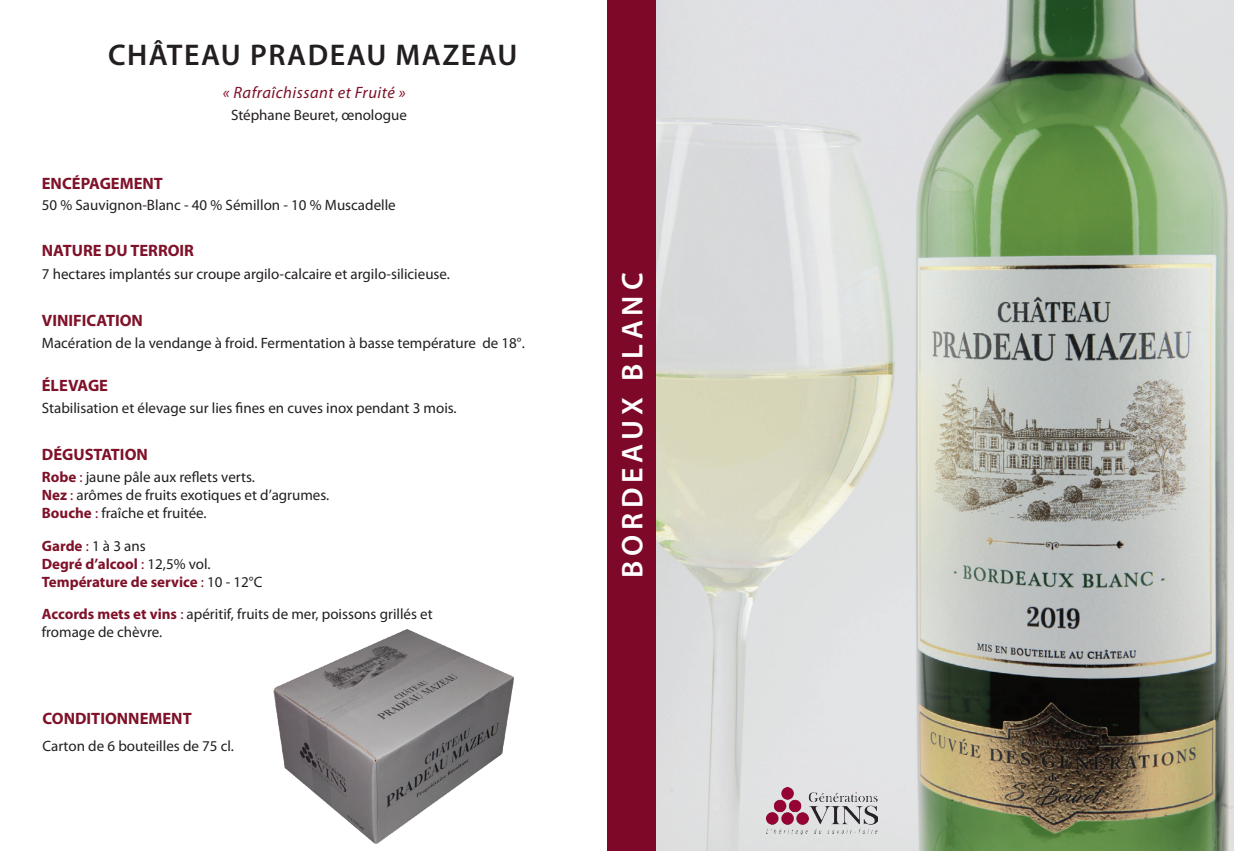
<style>
.page{position:relative;width:1234px;height:851px;background:#fff}
.page>*{position:absolute;margin:0;border:0;box-sizing:border-box;transform-origin:0 0}
.t1{font:600 30px "Myriad Pro";letter-spacing:.05em;color:#231f20}
.t2{font:600 30px "Myriad Pro";letter-spacing:.16em;color:#fff}
.t3{font:700 16.5px "Myriad Pro";color:#7f1128}
.t4{font:italic 16.5px "Myriad Pro";letter-spacing:.03em;color:#7f1128}
.t5{font:15px/18px "Myriad Pro";color:#231f20}
.t6{font:700 15px/18px "Myriad Pro";color:#7f1128}
.s1{font-weight:700;color:#7f1128}
.s2{color:#7f1128}
.s3{font-weight:400}
.s4{font-weight:400;color:#231f20}
</style>
<div class="page">
<img style="left:655px;top:0;width:578px;height:850px">
<div style="left:607px;top:0;width:48px;height:850px;background:#7d0828"></div>
<img style="left:273px;top:629px;width:241px;height:215px">
<img style="left:766px;top:787px;width:111px;height:47px">
<h1 class="t1" style="left:108px;top:36px;width:411px">CHÂTEAU PRADEAU MAZEAU</h1>
<p class="t4" style="left:223px;top:82px;width:184px">« Rafraîchissant et Fruité »</p>
<p class="t5" style="left:231px;top:106px;width:177px">Stéphane Beuret, œnologue</p>
<p class="t3" style="left:42px;top:172px;width:123px">ENCÉPAGEMENT</p>
<p class="t5" style="left:42px;top:196px;width:355px">50 % Sauvignon-Blanc - 40 % Sémillon - 10 % Muscadelle</p>
<p class="t3" style="left:42px;top:239px;width:154px">NATURE DU TERROIR</p>
<p class="t5" style="left:42px;top:264px;width:409px">7 hectares implantés sur croupe argilo-calcaire et argilo-silicieuse.</p>
<p class="t3" style="left:42px;top:310px;width:103px">VINIFICATION</p>
<p class="t5" style="left:42px;top:333px;width:484px">Macération de la vendange à froid. Fermentation à basse température de 18°.</p>
<p class="t3" style="left:42px;top:374px;width:68px">ÉLEVAGE</p>
<p class="t5" style="left:42px;top:399px;width:416px">Stabilisation et élevage sur lies fines en cuves inox pendant 3 mois.</p>
<p class="t3" style="left:42px;top:444px;width:107px">DÉGUSTATION</p>
<p class="t5" style="left:42px;top:468px;width:289px"><span class="s1">Robe</span> <span class="s2">:</span> jaune pâle aux reflets verts.<br><span class="s1">Nez</span> <span class="s2">:</span> arômes de fruits exotiques et d’agrumes.<br><span class="s1">Bouche</span> <span class="s2">:</span> fraîche et fruitée.</p>
<p class="t6" style="left:42px;top:536px;width:222px">Garde <span class="s3">:</span> <span class="s4">1 à 3 ans<br></span>Degré d’alcool <span class="s3">:</span> <span class="s4">12,5% vol.<br></span>Température de service <span class="s3">:</span> <span class="s4">10 - 12°C</span></p>
<p class="t5" style="left:42px;top:604px;width:392px"><span class="s1">Accords mets et vins</span> <span class="s2">:</span> apéritif, fruits de mer, poissons grillés et fromage de chèvre.</p>
<p class="t3" style="left:43px;top:707px;width:151px">CONDITIONNEMENT</p>
<p class="t5" style="left:43px;top:736px;width:193px">Carton de 6 bouteilles de 75 cl.</p>
<h1 class="t2" style="left:613px;top:578px;width:307px;rotate:-90deg">BORDEAUX BLANC</h1>
</div>
